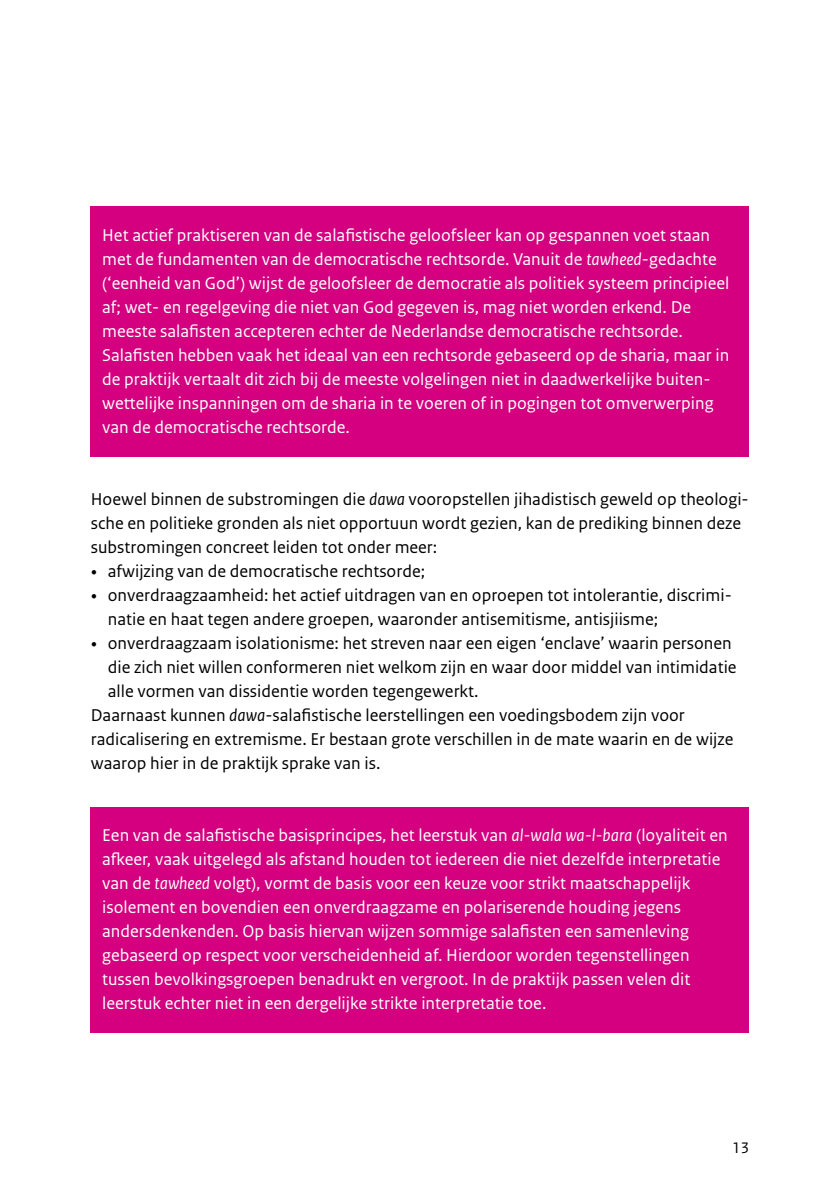
<style>
.page{position:relative;width:840px;height:1191px;background:#fff}
.page>*{position:absolute;margin:0;border:0;box-sizing:border-box;transform-origin:0 0}
.t1{font:18px/24px "Rijksoverheid Sans Text";color:#fff}
._10_RO_Broodtekst_Sa{font:18px/24px "Rijksoverheid Sans Text";color:#000}
.t2{font:16px "Rijksoverheid Sans Text";color:#000}
.s1{font-style:italic}
.s2{font-family:"Rijksoverheid Serif"}
</style>
<div class="page">
<div style="left:91px;top:206px;width:657px;height:251px;background:#d4007f"></div>
<div style="left:91px;top:807px;width:657px;height:226px;background:#d4007f"></div>
<p class="t1" style="left:102px;top:223px;width:628px">Het actief praktiseren van de salafistische geloofsleer kan op gespannen voet staan met de fundamenten van de democratische rechtsorde. Vanuit de <span class="s1">tawheed</span>-gedachte (‘eenheid van God’) wijst de geloofsleer de democratie als politiek systeem principieel af; wet- en regelgeving die niet van God gegeven is, mag niet worden erkend. De meeste salafisten accepteren echter de Nederlandse democratische rechtsorde.<br>Salafisten hebben vaak het ideaal van een rechtsorde gebaseerd op de sharia, maar in de praktijk vertaalt dit zich bij de meeste volgelingen niet in daadwerkelijke buiten&shy;wettelijke inspanningen om de sharia in te voeren of in pogingen tot omverwerping van de democratische rechtsorde.</p>
<p class="_10_RO_Broodtekst_Sa" style="left:91px;top:487px;width:659px">Hoewel binnen de substromingen die <span class="s1">dawa</span> vooropstellen jihadistisch geweld op theologi&shy;sche en politieke gronden als niet opportuun wordt gezien, kan de prediking binnen deze substromingen concreet leiden tot onder meer:</p>
<p class="_10_RO_Broodtekst_Sa" style="left:91px;top:559px;width:335px"><span class="s2">•</span> afwijzing van de democratische rechtsorde;</p>
<p class="_10_RO_Broodtekst_Sa" style="left:108px;top:583px;width:625px;text-indent:-17px"><span class="s2">•</span> onverdraagzaamheid: het actief uitdragen van en oproepen tot intolerantie, discrimi&shy;natie en haat tegen andere groepen, waaronder antisemitisme, antisjiisme;</p>
<p class="_10_RO_Broodtekst_Sa" style="left:108px;top:631px;width:630px;text-indent:-17px"><span class="s2">•</span> onverdraagzaam isolationisme: het streven naar een eigen ‘enclave’ waarin personen die zich niet willen conformeren niet welkom zijn en waar door middel van intimidatie alle vormen van dissidentie worden tegengewerkt.</p>
<p class="_10_RO_Broodtekst_Sa" style="left:91px;top:703px;width:644px">Daarnaast kunnen <span class="s1">dawa</span>-salafistische leerstellingen een voedingsbodem zijn voor radicalisering en extremisme. Er bestaan grote verschillen in de mate waarin en de wijze waarop hier in de praktijk sprake van is.</p>
<p class="t1" style="left:102px;top:823px;width:626px">Een van de salafistische basisprincipes, het leerstuk van <span class="s1">al-wala wa-l-bara</span> (loyaliteit en afkeer, vaak uitgelegd als afstand houden tot iedereen die niet dezelfde interpretatie van de <span class="s1">tawheed</span> volgt), vormt de basis voor een keuze voor strikt maatschappelijk isolement en bovendien een onverdraagzame en polariserende houding jegens andersdenkenden. Op basis hiervan wijzen sommige salafisten een samenleving gebaseerd op respect voor verscheidenheid af. Hierdoor worden tegenstellingen tussen bevolkingsgroepen benadrukt en vergroot. In de praktijk passen velen dit leerstuk echter niet in een dergelijke strikte interpretatie toe.</p>
<p class="t2" style="left:731px;top:1138px;width:18px">13</p>
</div>
